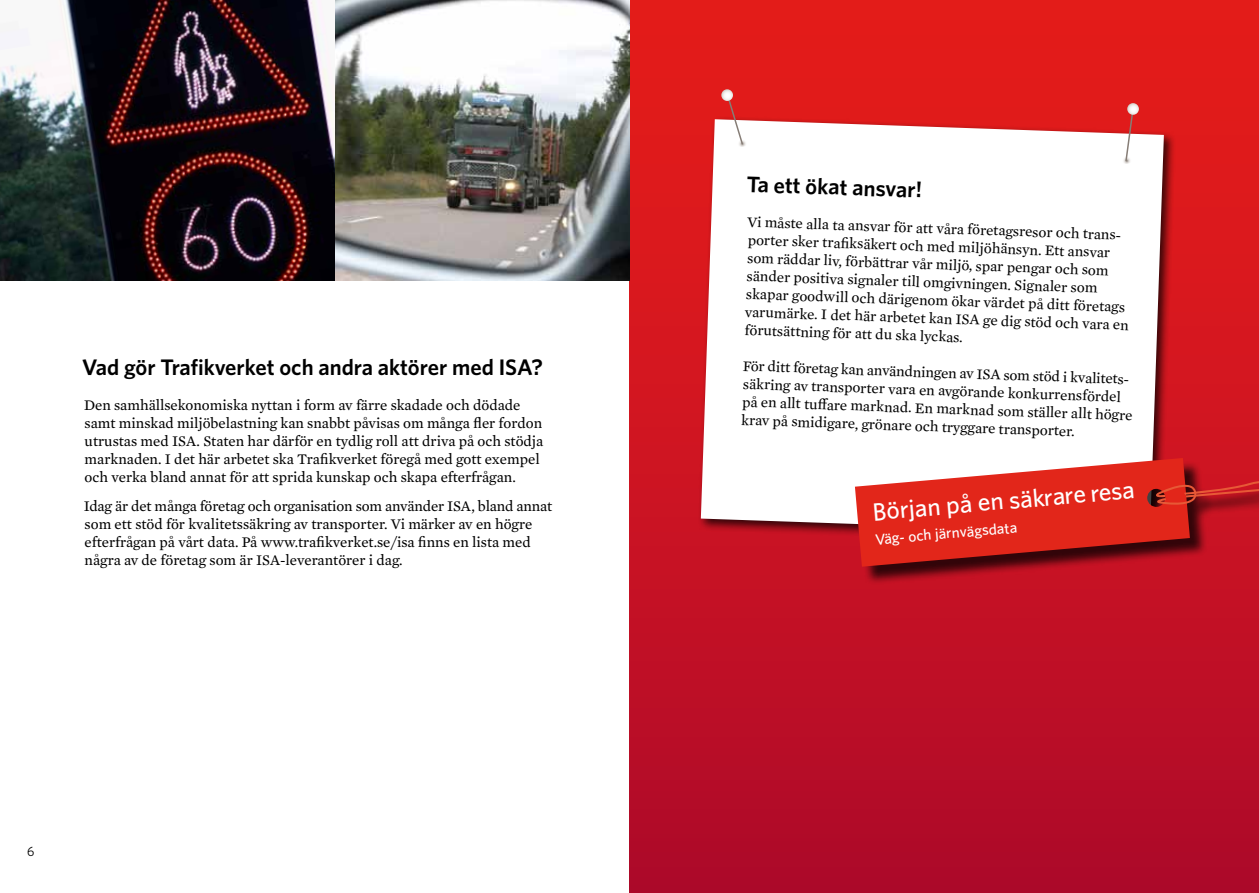
<style>
.page{position:relative;width:1259px;height:893px;background:#fff}
.page>*{position:absolute;margin:0;border:0;box-sizing:border-box;transform-origin:0 0}
.t1{font:500 25.2px "Whitney";color:#fff}
.t2{font:600 22.5px "Whitney";color:#000}
.t3{font:500 15.3px "Whitney";color:#fff}
.t4{font:15px/18px "Mercury Text G2";color:#000}
.t5{font:13.5px "Whitney";color:#000}
</style>
<div class="page">
<div style="left:629px;top:0;width:630px;height:893px;background:linear-gradient(to bottom,#e91e19,#b00a2a)"></div>
<div style="left:697px;top:115px;width:478px;height:431px;background:#000;opacity:.75"></div>
<svg style="left:701px;top:119px;width:463px;height:415px"></svg>
<div style="left:857px;top:460px;width:402px;height:124px;background:#000;opacity:.75"></div>
<svg style="left:855px;top:458px;width:404px;height:109px;background:#cf3632"></svg>
<img style="left:0;top:0;width:629px;height:281px">
<svg style="left:721px;top:89px;width:26px;height:58px"></svg>
<svg style="left:1120px;top:103px;width:19px;height:61px"></svg>
<h2 class="t2" style="left:82px;top:352px;width:462px">Vad gör Trafikverket och andra aktörer med ISA?</h2>
<p class="t4" style="left:84px;top:395px;width:461px">Den samhällsekonomiska nyttan i form av färre skadade och dödade samt minskad miljöbelastning kan snabbt påvisas om många fler fordon utrustas med ISA. Staten har därför en tydlig roll att driva på och stödja marknaden. I det här arbetet ska Trafikverket föregå med gott exempel och verka bland annat för att sprida kunskap och skapa efterfrågan.</p>
<p class="t4" style="left:84px;top:496px;width:470px">Idag är det många företag och organisation som använder ISA, bland annat som ett stöd för kvalitetssäkring av transporter. Vi märker av en högre efterfrågan på vårt data. På www.trafikverket.se/isa finns en lista med några av de företag som är ISA-leverantörer i dag.</p>
<p class="t5" style="left:27px;top:842px;width:9px">6</p>
<h2 class="t2" style="left:747px;top:169px;width:177px;rotate:2deg">Ta ett ökat ansvar!</h2>
<p class="t4" style="left:747px;top:212px;width:386px;rotate:2deg">Vi måste alla ta ansvar för att våra företagsresor och trans&shy;porter sker trafi ksäkert och med miljöhänsyn. Ett ansvar som räddar liv, förbättrar vår miljö, spar pengar och som sänder positiva signaler till omgivningen. Signaler som skapar goodwill och därigenom ökar värdet på ditt företags varumärke. I det här arbetet kan ISA ge dig stöd och vara en förutsättning för att du ska lyckas.</p>
<p class="t4" style="left:743px;top:356px;width:392px;rotate:2deg">För ditt företag kan användningen av ISA som stöd i kvalitets&shy;säkring av transporter vara en avgörande konkurrensfördel på en allt tuff are marknad. En marknad som ställer allt högre krav på smidigare, grönare och tryggare transporter.</p>
<h1 class="t1" style="left:871px;top:495px;width:264px;rotate:-5deg">Början på en säkrare resa</h1>
<p class="t3" style="left:874px;top:529px;width:144px;rotate:-5deg">Väg- och järnvägsdata</p>
</div>
